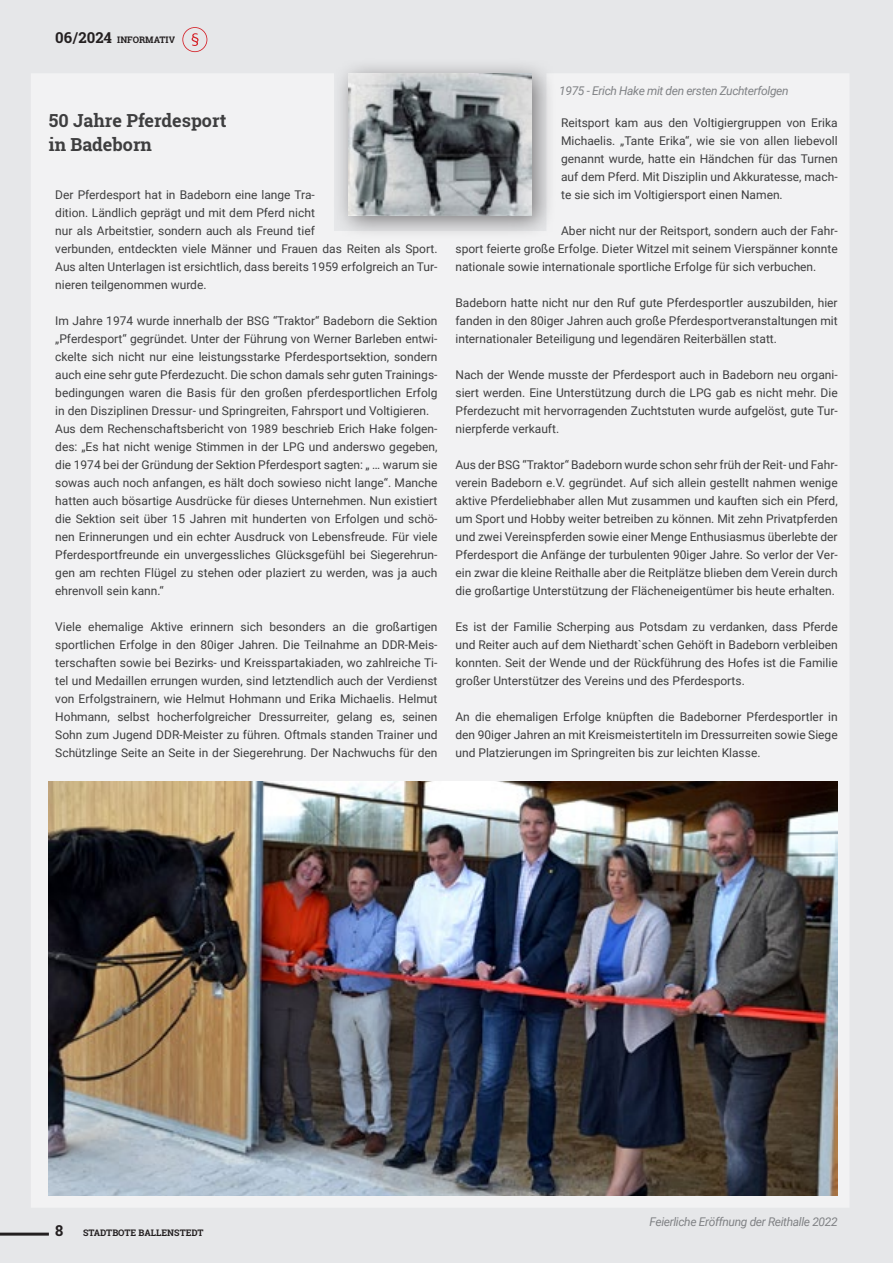
<style>
.page{position:relative;width:893px;height:1263px;background:#e6e7e9}
.page>*{position:absolute;margin:0;border:0;box-sizing:border-box;transform-origin:0 0}
.t1{font:700 18px/24px "Roboto Slab";color:#3e3e3f}
.t2{font:700 15px "Roboto Slab";color:#231f20}
.t3{font:12px/18px "Roboto";color:#3e3e3f;text-align:justify}
.t4{font:italic 12px "Roboto";letter-spacing:-.03em;color:#808285}
.t5{font:700 9px "Roboto Slab";color:#231f20}
.s1{font-size:15px}
</style>
<div class="page">
<hr style="left:0;top:1232px;width:49px;height:3px;background:#231f20">
<svg style="left:182px;top:27px;width:25px;height:25px"></svg>
<div style="left:31px;top:74px;width:818px;height:1133px;background:#f2f2f3"></div>
<div style="left:333px;top:57px;width:223px;height:183px;background:#231f20;opacity:.55"></div>
<img style="left:49px;top:782px;width:789px;height:414px">
<img style="left:349px;top:73px;width:182px;height:142px">
<p class="t5" style="left:55px;top:34px;width:121px"><span class="s1">06 /2024</span> INFORMATIV</p>
<h1 class="t1" style="left:49px;top:109px;width:179px">50 Jahre Pferdesport in Badeborn</h1>
<p class="t3" style="left:55px;top:186px;width:384px;text-align:left">Der Pferdesport hat in Badeborn eine lange Tra-<br>dition. Ländlich geprägt und mit dem Pferd nicht<br>nur als Arbeitstier, sondern auch als Freund tief<br>verbunden, entdeckten viele Männer und Frauen das Reiten als Sport.<br>Aus alten Unterlagen ist ersichtlich, dass bereits 1959 erfolgreich an Tur&shy;nieren teilgenommen wurde.</p>
<p class="t3" style="left:55px;top:312px;width:384px;text-align:left">Im Jahre 1974 wurde innerhalb der BSG “Traktor“ Badeborn die Sektion „Pferdesport“ gegründet. Unter der Führung von Werner Barleben entwi&shy;ckelte sich nicht nur eine leistungsstarke Pferdesportsektion, sondern auch eine sehr gute Pferdezucht. Die schon damals sehr guten Trainings&shy;bedingungen waren die Basis für den großen pferdesportlichen Erfolg in den Disziplinen Dressur- und Springreiten, Fahrsport und Voltigieren.<br>Aus dem Rechenschaftsbericht von 1989 beschrieb Erich Hake folgen&shy;des: „Es hat nicht wenige Stimmen in der LPG und anderswo gegeben, die 1974 bei der Gründung der Sektion Pferdesport sagten: „ … warum sie sowas auch noch anfangen, es hält doch sowieso nicht lange“. Manche hatten auch bösartige Ausdrücke für dieses Unternehmen. Nun existiert die Sektion seit über 15 Jahren mit hunderten von Erfolgen und schö&shy;nen Erinnerungen und ein echter Ausdruck von Lebensfreude. Für viele Pferdesportfreunde ein unvergessliches Glücksgefühl bei Siegerehrun&shy;gen am rechten Flügel zu stehen oder plaziert zu werden, was ja auch ehrenvoll sein kann.“</p>
<p class="t3" style="left:55px;top:618px;width:384px">Viele ehemalige Aktive erinnern sich besonders an die großartigen sportlichen Erfolge in den 80iger Jahren. Die Teilnahme an DDR-Meis&shy;terschaften sowie bei Bezirks- und Kreisspartakiaden, wo zahlreiche Ti&shy;tel und Medaillen errungen wurden, sind letztendlich auch der Verdienst von Erfolgstrainern, wie Helmut Hohmann und Erika Michaelis. Helmut Hohmann, selbst hocherfolgreicher Dressurreiter, gelang es, seinen Sohn zum Jugend DDR-Meister zu führen. Oftmals standen Trainer und Schützlinge Seite an Seite in der Siegerehrung. Der Nachwuchs für den</p>
<p class="t4" style="left:559px;top:82px;width:231px">1975 - Erich Hake mit den ersten Zuchterfolgen</p>
<p class="t3" style="left:561px;top:114px;width:278px">Reitsport kam aus den Voltigiergruppen von Erika Michaelis. „Tante Erika“, wie sie von allen liebevoll genannt wurde, hatte ein Händchen für das Turnen auf dem Pferd. Mit Disziplin und Akkuratesse, mach&shy;te sie sich im Voltigiersport einen Namen.</p>
<p class="t3" style="left:455px;top:222px;width:384px;text-indent:106px">Aber nicht nur der Reitsport, sondern auch der Fahr&shy;sport feierte große Erfolge. Dieter Witzel mit seinem Vierspänner konnte nationale sowie internationale sportliche Erfolge für sich verbuchen.</p>
<p class="t3" style="left:455px;top:294px;width:384px">Badeborn hatte nicht nur den Ruf gute Pferdesportler auszubilden, hier fanden in den 80iger Jahren auch große Pferdesportveranstaltungen mit internationaler Beteiligung und legendären Reiterbällen statt.</p>
<p class="t3" style="left:455px;top:366px;width:384px">Nach der Wende musste der Pferdesport auch in Badeborn neu organi&shy;siert werden. Eine Unterstützung durch die LPG gab es nicht mehr. Die Pferdezucht mit hervorragenden Zuchtstuten wurde aufgelöst, gute Tur&shy;nierpferde verkauft.</p>
<p class="t3" style="left:455px;top:456px;width:384px">Aus der BSG “Traktor“ Badeborn wurde schon sehr früh der Reit- und Fahr&shy;verein Badeborn e.V. gegründet. Auf sich allein gestellt nahmen wenige aktive Pferdeliebhaber allen Mut zusammen und kauften sich ein Pferd, um Sport und Hobby weiter betreiben zu können. Mit zehn Privatpferden und zwei Vereinspferden sowie einer Menge Enthusiasmus überlebte der Pferdesport die Anfänge der turbulenten 90iger Jahre. So verlor der Ver&shy;ein zwar die kleine Reithalle aber die Reitplätze blieben dem Verein durch die großartige Unterstützung der Flächeneigentümer bis heute erhalten.</p>
<p class="t3" style="left:455px;top:618px;width:384px">Es ist der Familie Scherping aus Potsdam zu verdanken, dass Pferde und Reiter auch auf dem Niethardt`schen Gehöft in Badeborn verbleiben konnten. Seit der Wende und der Rückführung des Hofes ist die Familie großer Unterstützer des Vereins und des Pferdesports.</p>
<p class="t3" style="left:455px;top:708px;width:384px">An die ehemaligen Erfolge knüpften die Badeborner Pferdesportler in den 90iger Jahren an mit Kreismeistertiteln im Dressurreiten sowie Siege und Platzierungen im Springreiten bis zur leichten Klasse.</p>
<p class="t2" style="left:55px;top:1220px;width:10px">8</p>
<p class="t5" style="left:83px;top:1226px;width:122px">STADTBOTE BALLENSTEDT</p>
<p class="t4" style="left:649px;top:1213px;width:190px">Feierliche Eröffnung der Reithalle 2022</p>
</div>
